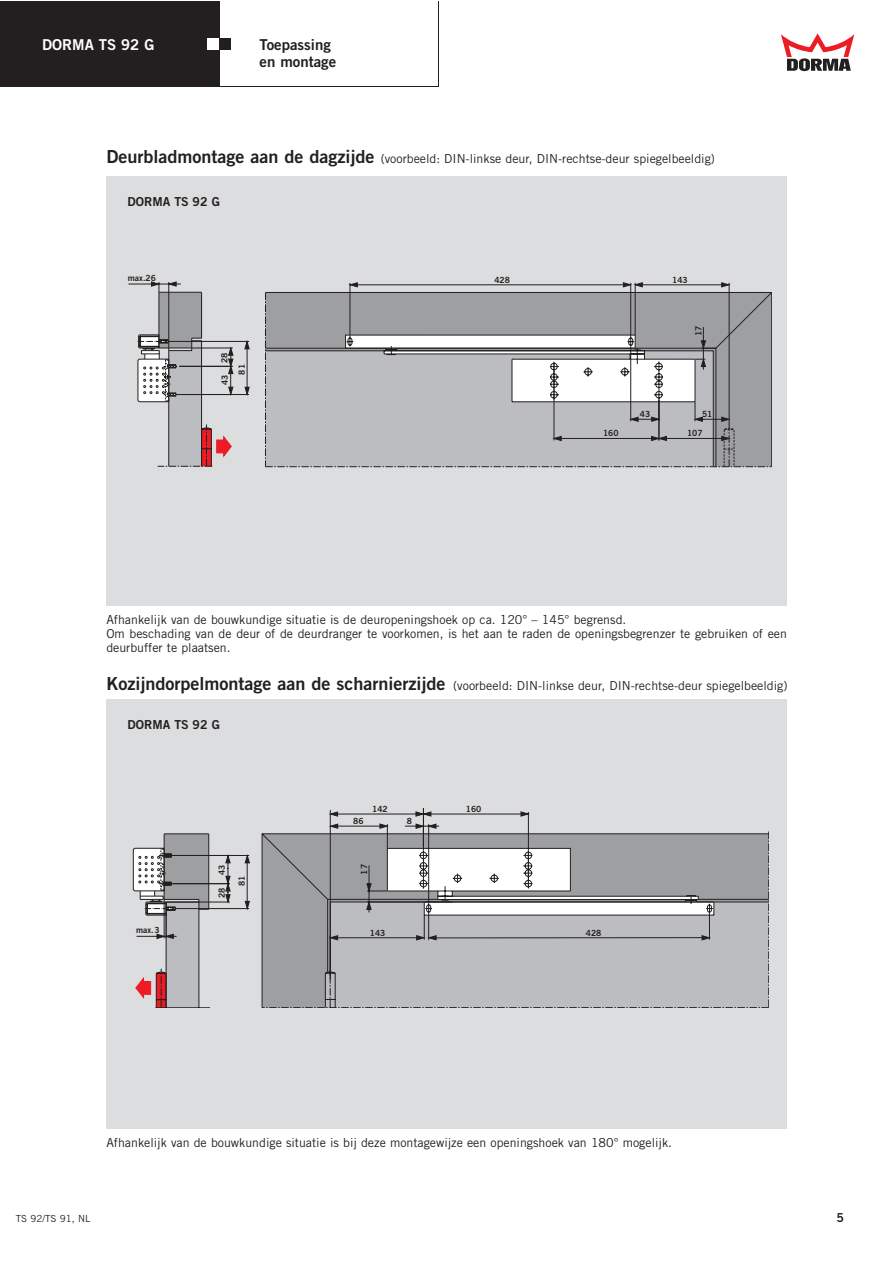
<style>
.page{position:relative;width:893px;height:1263px;background:#fff}
.page>*{position:absolute;margin:0;border:0;box-sizing:border-box;transform-origin:0 0}
.t1{font:15px/16.5px "Trade Gothic Bold Two";color:#231f20}
.t2{font:15px "Trade Gothic Bold Two";color:#fff}
.t3{font:12.3px/13.8px "Trade Gothic";color:#231f20}
.t4{font:12.3px "Trade Gothic Bold Two";color:#231f20}
.t5{font:9.75px "Trade Gothic";color:#231f20}
.t6{font:8.55px "Trade Gothic Bold Two";color:#231f20}
.s1{font-family:"Trade Gothic Bold Two";font-size:18px}
</style>
<div class="page">
<div style="left:106px;top:699px;width:681px;height:429px;background:#dcddde"></div>
<div style="left:106px;top:176px;width:681px;height:429px;background:#dcddde"></div>
<svg style="left:781px;top:33px;width:73px;height:38px"></svg>
<hr style="left:771px;top:292px;width:1px;height:175px;background:#231f20">
<hr style="left:128px;top:284px;width:30px;height:1px;background:#231f20">
<hr style="left:178px;top:394px;width:71px;height:1px;background:#231f20">
<hr style="left:168px;top:341px;width:81px;height:1px;background:#231f20">
<svg style="left:245px;top:342px;width:4px;height:52px"></svg>
<svg style="left:265px;top:283px;width:506px;height:184px"></svg>
<svg style="left:137px;top:282px;width:96px;height:185px"></svg>
<hr style="left:381px;top:814px;width:41px;height:1px;background:#231f20">
<hr style="left:332px;top:814px;width:49px;height:1px;background:#231f20">
<hr style="left:423px;top:808px;width:1px;height:39px;background:#231f20">
<hr style="left:528px;top:812px;width:1px;height:39px;background:#231f20">
<hr style="left:425px;top:814px;width:49px;height:1px;background:#231f20">
<hr style="left:474px;top:814px;width:53px;height:1px;background:#231f20">
<hr style="left:155px;top:1007px;width:55px;height:1px;background:#231f20">
<hr style="left:166px;top:902px;width:64px;height:1px;background:#231f20">
<hr style="left:172px;top:883px;width:58px;height:1px;background:#231f20">
<hr style="left:172px;top:855px;width:77px;height:1px;background:#231f20">
<hr style="left:175px;top:908px;width:74px;height:1px;background:#231f20">
<svg style="left:245px;top:856px;width:4px;height:53px"></svg>
<svg style="left:226px;top:856px;width:4px;height:46px"></svg>
<svg style="left:330px;top:812px;width:7px;height:4px"></svg>
<svg style="left:416px;top:812px;width:15px;height:4px"></svg>
<svg style="left:521px;top:812px;width:7px;height:4px"></svg>
<svg style="left:262px;top:824px;width:507px;height:184px"></svg>
<svg style="left:133px;top:834px;width:76px;height:174px"></svg>
<div style="left:0;top:2px;width:219px;height:85px;background:#231f20"></div>
<div style="left:219px;top:38px;width:12px;height:12px;background:#231f20"></div>
<div style="left:207px;top:38px;width:12px;height:12px;background:#fff"></div>
<p class="t2" style="left:42px;top:35px;width:114px">DORMA TS 92 G</p>
<p class="t1" style="left:259px;top:36px;width:78px">Toepassing en montage</p>
<p class="t3" style="left:106px;top:152px;width:610px"><span class="s1">Deurbladmontage aan de dagzijde</span> (voorbeeld: DIN-linkse deur, DIN-rechtse-deur spiegelbeeldig)</p>
<p class="t4" style="left:128px;top:194px;width:94px">DORMA TS 92 G</p>
<p class="t6" style="left:128px;top:272px;width:30px">max.26</p>
<p class="t6" style="left:219px;top:363px;width:12px;rotate:-90deg">28</p>
<p class="t6" style="left:219px;top:385px;width:12px;rotate:-90deg">43</p>
<p class="t6" style="left:236px;top:375px;width:12px;rotate:-90deg">81</p>
<p class="t6" style="left:494px;top:274px;width:17px">428</p>
<p class="t6" style="left:672px;top:274px;width:17px">143</p>
<p class="t6" style="left:693px;top:336px;width:12px;rotate:-90deg">17</p>
<p class="t6" style="left:640px;top:409px;width:12px">43</p>
<p class="t6" style="left:702px;top:409px;width:12px">51</p>
<p class="t6" style="left:603px;top:428px;width:17px">160</p>
<p class="t6" style="left:687px;top:428px;width:17px">107</p>
<p class="t3" style="left:106px;top:613px;width:682px">Afhankelijk van de bouwkundige situatie is de deuropeningshoek op ca. 120° – 145° begrensd.<br>Om beschading van de deur of de deurdranger te voorkomen, is het aan te raden de openingsbegrenzer te gebruiken of een deurbuffer te plaatsen.</p>
<p class="t3" style="left:106px;top:678px;width:682px"><span class="s1">Kozijndorpelmontage aan de scharnierzijde</span> (voorbeeld: DIN-linkse deur, DIN-rechtse-deur spiegelbeeldig)</p>
<p class="t4" style="left:128px;top:717px;width:94px">DORMA TS 92 G</p>
<p class="t6" style="left:136px;top:925px;width:25px">max.3</p>
<p class="t6" style="left:216px;top:875px;width:12px;rotate:-90deg">43</p>
<p class="t6" style="left:216px;top:898px;width:12px;rotate:-90deg">28</p>
<p class="t6" style="left:236px;top:886px;width:12px;rotate:-90deg">81</p>
<p class="t6" style="left:353px;top:816px;width:12px">86</p>
<p class="t6" style="left:372px;top:804px;width:17px">142</p>
<p class="t6" style="left:466px;top:804px;width:17px">160</p>
<p class="t6" style="left:407px;top:816px;width:7px">8</p>
<p class="t6" style="left:359px;top:875px;width:12px;rotate:-90deg">17</p>
<p class="t6" style="left:370px;top:927px;width:17px">143</p>
<p class="t6" style="left:586px;top:927px;width:17px">428</p>
<p class="t3" style="left:106px;top:1136px;width:567px">Afhankelijk van de bouwkundige situatie is bij deze montagewijze een openingshoek van 180° mogelijk.</p>
<p class="t5" style="left:16px;top:1213px;width:76px">TS 92/TS 91, NL</p>
<p class="t4" style="left:836px;top:1210px;width:9px">5</p>
</div>
